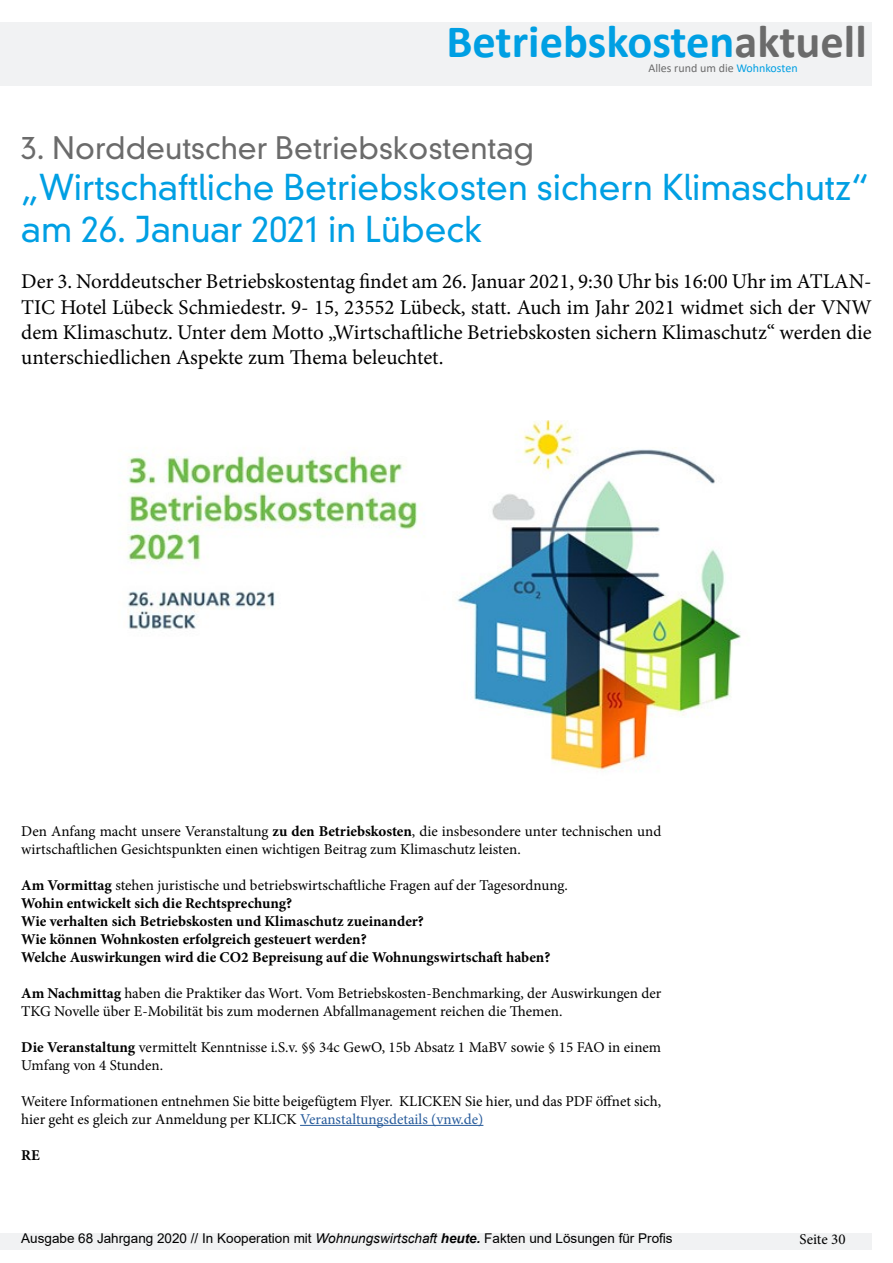
<style>
.page{position:relative;width:893px;height:1263px;background:#fff}
.page>*{position:absolute;margin:0;border:0;box-sizing:border-box;transform-origin:0 0}
.t1{font:700 46.5px "Calibri";color:#009fe3}
.t2{font:300 34.5px/41.4px "DIN Neuzeit Grotesk Std";color:#009fe3}
.t3{font:300 30px "DIN Neuzeit Grotesk Std";color:#6b6b6b}
.t4{font:21px/25.2px "Minion Pro";color:#000;text-align:justify}
.t5{font:15px/18px "Minion Pro";color:#000}
.t6{font:700 15px/18px "Minion Pro";color:#000}
.t7{font:13.5px "Arial";color:#000}
.t8{font:12px "Calibri";color:#6b6b6b}
.s1{color:#6b6b6b}
.s2{color:#009fe3}
.s3{font-weight:700}
.s4{font-weight:400}
.s5{color:#275b9b}
.s6{font-style:italic}
.s7{font-weight:700;font-style:italic}
</style>
<div class="page">
<div style="left:0;top:22px;width:872px;height:64px;background:#f1f2f3"></div>
<div style="left:0;top:1233px;width:872px;height:17px;background:#f1f2f3"></div>
<img style="left:127px;top:420px;width:614px;height:351px">
<hr style="left:300px;top:1125px;width:183px;height:1px;background:#275b9b">
<h1 class="t1" style="left:446px;top:9px;width:422px">Betriebskosten<span class="s1">aktuell</span></h1>
<p class="t8" style="left:648px;top:59px;width:151px">Alles rund um die <span class="s2">Wohnkosten</span></p>
<h3 class="t3" style="left:21px;top:130px;width:514px">3. Norddeutscher Betriebskostentag</h3>
<h2 class="t2" style="left:21px;top:167px;width:849px">„Wirtschaftliche Betriebskosten sichern Klimaschutz“ am 26. Januar 2021 in Lübeck</h2>
<p class="t4" style="left:21px;top:269px;width:852px">Der 3. Norddeutscher Betriebskostentag findet am 26. Januar 2021, 9:30 Uhr bis 16:00 Uhr im ATLAN-TIC Hotel Lübeck Schmiedestr. 9- 15, 23552 Lübeck, statt. Auch im Jahr 2021 widmet sich der VNW dem Klimaschutz. Unter dem Motto „Wirtschaftliche Betriebskosten sichern Klimaschutz“ werden die unterschiedlichen Aspekte zum Thema beleuchtet.</p>
<p class="t5" style="left:21px;top:822px;width:641px">Den Anfang macht unsere Veranstaltung <span class="s3">zu den Betriebskosten</span>, die insbesondere unter technischen und wirtschaftlichen Gesichtspunkten einen wichtigen Beitrag zum Klimaschutz leisten.</p>
<p class="t6" style="left:21px;top:876px;width:548px">Am Vormittag <span class="s4">stehen juristische und betriebswirtschaftliche Fragen auf der Tagesordnung.<br></span>Wohin entwickelt sich die Rechtsprechung?<br>Wie verhalten sich Betriebskosten und Klimaschutz zueinander?<br>Wie können Wohnkosten erfolgreich gesteuert werden?<br>Welche Auswirkungen wird die CO2 Bepreisung auf die Wohnungswirtschaft haben?</p>
<p class="t5" style="left:21px;top:984px;width:641px"><span class="s3">Am Nachmittag</span> haben die Praktiker das Wort. Vom Betriebskosten-Benchmarking, der Auswirkungen der<br>TKG Novelle über E-Mobilität bis zum modernen Abfallmanagement reichen die Themen.</p>
<p class="t5" style="left:21px;top:1038px;width:641px"><span class="s3">Die Veranstaltung</span> vermittelt Kenntnisse i.S.v. §§ 34c GewO, 15b Absatz 1 MaBV sowie § 15 FAO in einem<br>Umfang von 4 Stunden.</p>
<p class="t5" style="left:21px;top:1092px;width:642px">Weitere Informationen entnehmen Sie bitte beigefügtem Flyer. KLICKEN Sie hier, und das PDF öffnet sich, hier geht es gleich zur Anmeldung per KLICK <span class="s5">Veranstaltungsdetails (vnw.de)</span></p>
<p class="t6" style="left:21px;top:1146px;width:20px">RE</p>
<p class="t7" style="left:21px;top:1229px;width:653px">Ausgabe 68 Jahrgang 2020 // In Kooperation mit <span class="s6">Wohnungswirtschaft</span> <span class="s7">heute.</span> Fakten und Lösungen für Profis</p>
<p class="t5" style="left:799px;top:1230px;width:48px">Seite 30</p>
</div>
